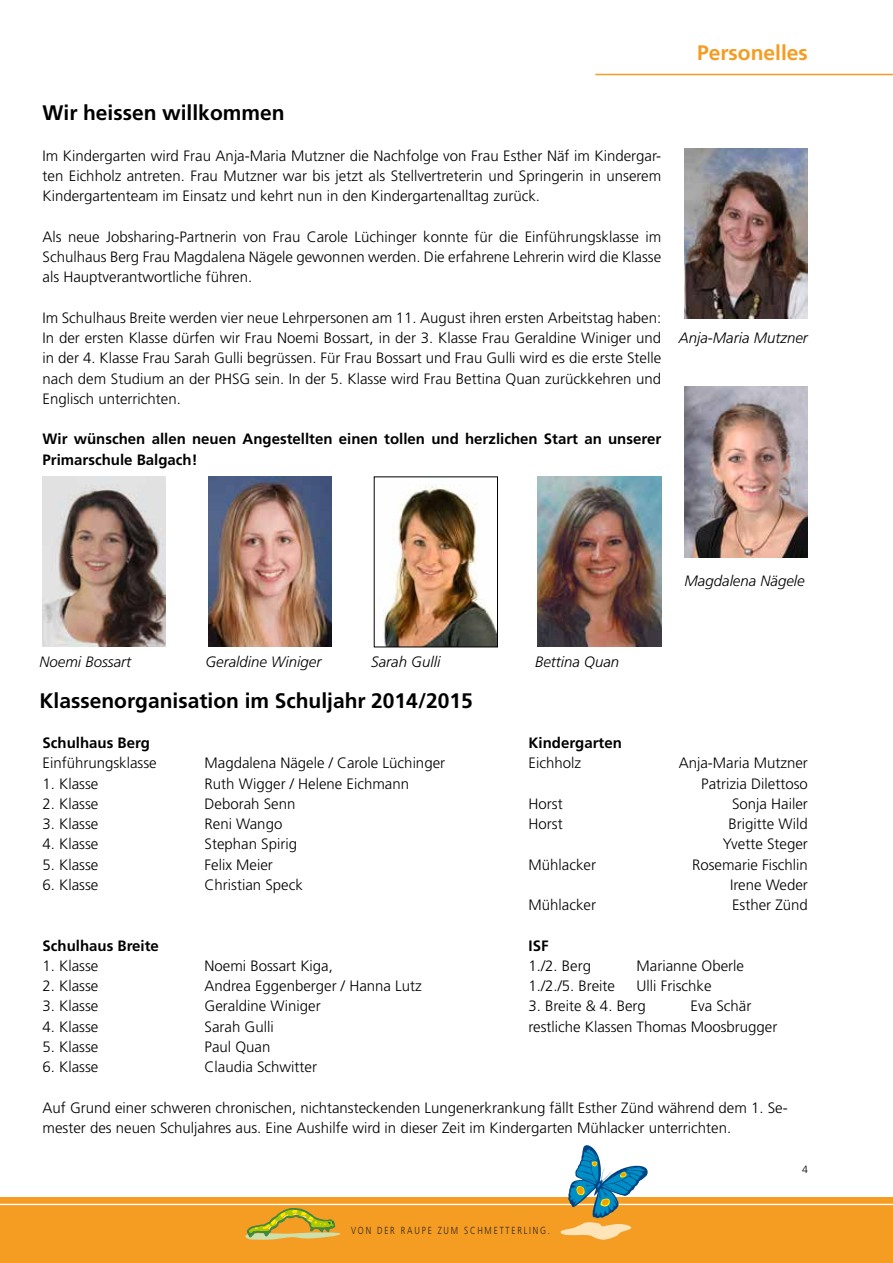
<style>
.page{position:relative;width:893px;height:1263px;background:#fff}
.page>*{position:absolute;margin:0;border:0;box-sizing:border-box;transform-origin:0 0}
.t1{font:700 21px "Frutiger LT Std";color:#000}
.t2{font:700 21px "Frutiger LT Std";color:#f59c23}
.t3{font:300 15px/20.2px "Frutiger LT Std";color:#000;text-align:justify}
.t4{font:700 15px/20.2px "Frutiger LT Std";color:#000}
.t5{font:italic 300 15px "Frutiger LT Std";color:#000}
.t6{font:300 10.5px "Frutiger LT Std";color:#000}
.t7{font:300 10.2px "Frutiger";letter-spacing:.22em;color:#282423;scale:.8 1}
</style>
<div class="page">
<div style="left:0;top:1198px;width:893px;height:65px;background:#f59c23"></div>
<hr style="left:0;top:1204px;width:893px;height:1px;background:#fff">
<svg style="left:560px;top:1145px;width:88px;height:95px"></svg>
<svg style="left:245px;top:1208px;width:96px;height:32px"></svg>
<hr style="left:595px;top:74px;width:298px;height:1px;background:#f59c23">
<img style="left:685px;top:149px;width:123px;height:170px">
<img style="left:43px;top:477px;width:123px;height:170px">
<img style="left:685px;top:387px;width:123px;height:170px">
<img style="left:383px;top:485px;width:113px;height:160px">
<div style="left:374px;top:477px;width:124px;height:170px;border:1px solid #000"></div>
<img style="left:208px;top:477px;width:124px;height:170px">
<img style="left:538px;top:477px;width:123px;height:170px">
<h1 class="t2" style="left:697px;top:40px;width:112px">Personelles</h1>
<h1 class="t1" style="left:43px;top:101px;width:244px">Wir heissen willkommen</h1>
<p class="t3" style="left:43px;top:146px;width:620px">Im Kindergarten wird Frau Anja-Maria Mutzner die Nachfolge von Frau Esther Näf im Kindergar&shy;ten Eichholz antreten. Frau Mutzner war bis jetzt als Stellvertreterin und Springerin in unserem Kindergartenteam im Einsatz und kehrt nun in den Kindergartenalltag zurück.</p>
<p class="t3" style="left:43px;top:227px;width:620px">Als neue Jobsharing-Partnerin von Frau Carole Lüchinger konnte für die Einführungsklasse im Schulhaus Berg Frau Magdalena Nägele gewonnen werden. Die erfahrene Lehrerin wird die Klasse als Hauptverantwortliche führen.</p>
<p class="t3" style="left:43px;top:308px;width:620px">Im Schulhaus Breite werden vier neue Lehrpersonen am 11. August ihren ersten Arbeitstag haben:<br>In der ersten Klasse dürfen wir Frau Noemi Bossart, in der 3. Klasse Frau Geraldine Winiger und in der 4. Klasse Frau Sarah Gulli begrüssen. Für Frau Bossart und Frau Gulli wird es die erste Stelle nach dem Studium an der PHSG sein. In der 5. Klasse wird Frau Bettina Quan zurückkehren und Englisch unterrichten.</p>
<p class="t4" style="left:43px;top:429px;width:620px">Wir wünschen allen neuen Angestellten einen tollen und herzlichen Start an unserer<br>Primarschule Balgach!</p>
<p class="t5" style="left:679px;top:329px;width:131px">Anja-Maria Mutzner</p>
<p class="t5" style="left:40px;top:653px;width:93px">Noemi Bossart</p>
<p class="t5" style="left:205px;top:653px;width:118px">Geraldine Winiger</p>
<p class="t5" style="left:371px;top:653px;width:71px">Sarah Gulli</p>
<p class="t5" style="left:535px;top:653px;width:86px">Bettina Quan</p>
<p class="t5" style="left:685px;top:572px;width:122px">Magdalena Nägele</p>
<h1 class="t1" style="left:40px;top:688px;width:435px">Klassenorganisation im Schuljahr 2014/2015</h1>
<p class="t4" style="left:43px;top:733px;width:109px">Schulhaus Berg</p>
<p class="t4" style="left:529px;top:733px;width:95px">Kindergarten</p>
<p class="t3" style="left:43px;top:753px;width:116px">Einführungsklasse</p>
<p class="t3" style="left:205px;top:753px;width:242px">Magdalena Nägele / Carole Lüchinger</p>
<p class="t3" style="left:529px;top:753px;width:54px">Eichholz</p>
<p class="t3" style="left:679px;top:753px;width:131px">Anja-Maria Mutzner</p>
<p class="t3" style="left:43px;top:773px;width:57px">1. Klasse</p>
<p class="t3" style="left:205px;top:773px;width:206px">Ruth Wigger / Helene Eichmann</p>
<p class="t3" style="left:701px;top:773px;width:108px">Patrizia Dilettoso</p>
<p class="t3" style="left:43px;top:794px;width:57px">2. Klasse</p>
<p class="t3" style="left:205px;top:794px;width:92px">Deborah Senn</p>
<p class="t3" style="left:529px;top:794px;width:36px">Horst</p>
<p class="t3" style="left:732px;top:794px;width:77px">Sonja Hailer</p>
<p class="t3" style="left:43px;top:814px;width:57px">3. Klasse</p>
<p class="t3" style="left:205px;top:814px;width:79px">Reni Wango</p>
<p class="t3" style="left:529px;top:814px;width:36px">Horst</p>
<p class="t3" style="left:728px;top:814px;width:81px">Brigitte Wild</p>
<p class="t3" style="left:43px;top:834px;width:57px">4. Klasse</p>
<p class="t3" style="left:205px;top:834px;width:94px">Stephan Spirig</p>
<p class="t3" style="left:723px;top:834px;width:86px">Yvette Steger</p>
<p class="t3" style="left:43px;top:854px;width:57px">5. Klasse</p>
<p class="t3" style="left:205px;top:854px;width:70px">Felix Meier</p>
<p class="t3" style="left:529px;top:854px;width:69px">Mühlacker</p>
<p class="t3" style="left:692px;top:854px;width:117px">Rosemarie Fischlin</p>
<p class="t3" style="left:43px;top:875px;width:57px">6. Klasse</p>
<p class="t3" style="left:205px;top:875px;width:100px">Christian Speck</p>
<p class="t3" style="left:730px;top:875px;width:79px">Irene Weder</p>
<p class="t3" style="left:529px;top:895px;width:69px">Mühlacker</p>
<p class="t3" style="left:732px;top:895px;width:77px">Esther Zünd</p>
<p class="t4" style="left:43px;top:935px;width:118px">Schulhaus Breite</p>
<p class="t4" style="left:529px;top:935px;width:22px">ISF</p>
<p class="t3" style="left:43px;top:956px;width:57px">1. Klasse</p>
<p class="t3" style="left:205px;top:956px;width:130px">Noemi Bossart Kiga,</p>
<p class="t3" style="left:529px;top:956px;width:64px">1./2. Berg</p>
<p class="t3" style="left:637px;top:956px;width:109px">Marianne Oberle</p>
<p class="t3" style="left:43px;top:976px;width:57px">2. Klasse</p>
<p class="t3" style="left:205px;top:976px;width:219px">Andrea Eggenberger / Hanna Lutz</p>
<p class="t3" style="left:529px;top:976px;width:88px">1./2./5. Breite</p>
<p class="t3" style="left:637px;top:976px;width:76px">Ulli Frischke</p>
<p class="t3" style="left:43px;top:996px;width:57px">3. Klasse</p>
<p class="t3" style="left:205px;top:996px;width:118px">Geraldine Winiger</p>
<p class="t3" style="left:529px;top:996px;width:119px">3. Breite &amp; 4. Berg</p>
<p class="t3" style="left:691px;top:996px;width:62px">Eva Schär</p>
<p class="t3" style="left:43px;top:1016px;width:57px">4. Klasse</p>
<p class="t3" style="left:205px;top:1016px;width:71px">Sarah Gulli</p>
<p class="t3" style="left:529px;top:1016px;width:250px">restliche Klassen Thomas Moosbrugger</p>
<p class="t3" style="left:43px;top:1037px;width:57px">5. Klasse</p>
<p class="t3" style="left:205px;top:1037px;width:67px">Paul Quan</p>
<p class="t3" style="left:43px;top:1057px;width:57px">6. Klasse</p>
<p class="t3" style="left:205px;top:1057px;width:114px">Claudia Schwitter</p>
<p class="t3" style="left:43px;top:1097px;width:747px">Auf Grund einer schweren chronischen, nichtansteckenden Lungenerkrankung fällt Esther Zünd während dem 1. Se&shy;mester des neuen Schuljahres aus. Eine Aushilfe wird in dieser Zeit im Kindergarten Mühlacker unterrichten.</p>
<p class="t7" style="left:351px;top:1224px;width:250px">VON DER RAUPE ZUM SCHMETTERLING.</p>
<p class="t6" style="left:802px;top:1164px;width:7px">4</p>
</div>
